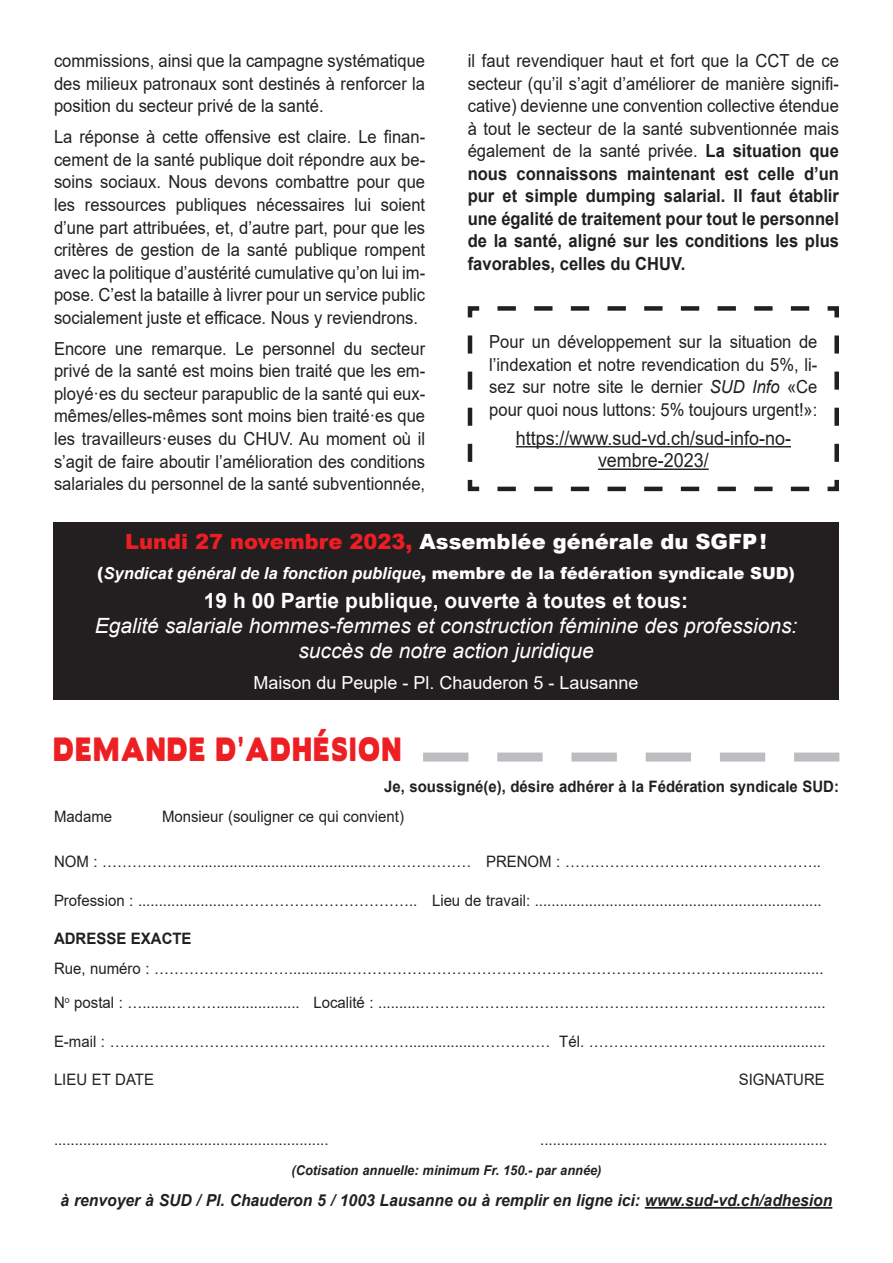
<style>
.page{position:relative;width:893px;height:1263px;background:#fff}
.page>*{position:absolute;margin:0;border:0;box-sizing:border-box;transform-origin:0 0}
.t1{font:30px "Boris Black Bloxx";letter-spacing:.11em;color:#ee1f23;scale:.72 1}
.t2{font:italic 21px/25.2px "Arial";color:#fff;text-align:center}
.t3{font:900 21px "Arial";color:#fff}
.t4{font:700 21px "Arial";color:#fff}
.t5{font:19.5px/22.5px "Arial";color:#231f20;text-align:center;scale:.92 1}
.t6{font:18px/22.5px "Arial";color:#231f20;text-align:justify;scale:.92 1}
.t7{font:18px "Arial";color:#fff}
.t8{font:italic 700 16.5px "Arial";color:#231f20;scale:.95 1}
.t9{font:900 16.5px "Arial";color:#fff}
.t10{font:15.75px/34.2px "Arial";color:#231f20;scale:.95 1}
.t11{font:700 15.75px "Arial";color:#231f20;scale:.95 1}
.t12{font:italic 700 13.5px "Arial";color:#231f20;scale:.95 1}
.s1{font-weight:700}
.s2{font-style:italic}
.s3{color:#ee1d23}
.s4{font-weight:700;font-style:italic}
</style>
<div class="page">
<hr style="left:645px;top:1207px;width:187px;height:2px;background:#231f20">
<svg style="left:423px;top:752px;width:416px;height:9px"></svg>
<svg style="left:467px;top:306px;width:372px;height:186px"></svg>
<div style="left:53px;top:523px;width:786px;height:177px;background:#231f20"></div>
<p class="t6" style="left:54px;top:49px;width:405px">commissions, ainsi que la campagne systématique des milieux patronaux sont destinés à renforcer la position du secteur privé de la santé.</p>
<p class="t6" style="left:54px;top:126px;width:405px">La réponse à cette offensive est claire. Le finan&shy;cement de la santé publique doit répondre aux be&shy;soins sociaux. Nous devons combattre pour que les ressources publiques nécessaires lui soient d’une part attribuées, et, d’autre part, pour que les critères de gestion de la santé publique rompent avec la politique d’austérité cumulative qu’on lui im&shy;pose. C’est la bataille à livrer pour un service public socialement juste et efficace. Nous y reviendrons.</p>
<p class="t6" style="left:54px;top:337px;width:405px">Encore une remarque. Le personnel du secteur privé de la santé est moins bien traité que les em&shy;ployé·es du secteur parapublic de la santé qui eux&shy;mêmes/elles-mêmes sont moins bien traité·es que les travailleurs·euses du CHUV. Au moment où il s’agit de faire aboutir l’amélioration des conditions salariales du personnel de la santé subventionnée,</p>
<p class="t6" style="left:468px;top:49px;width:405px">il faut revendiquer haut et fort que la CCT de ce secteur (qu’il s’agit d’améliorer de manière signifi&shy;cative) devienne une convention collective étendue à tout le secteur de la santé subventionnée mais également de la santé privée. <span class="s1">La situation que nous connaissons maintenant est celle d’un pur et simple dumping salarial. Il faut établir une égalité de traitement pour tout le personnel de la santé, aligné sur les conditions les plus favorables, celles du CHUV.</span></p>
<p class="t6" style="left:489px;top:331px;width:358px">Pour un développement sur la situation de l’indexation et notre revendication du 5%, li&shy;sez sur notre site le dernier <span class="s2">SUD Info</span> «Ce pour quoi nous luttons: 5% toujours urgent!»:</p>
<p class="t5" style="left:516px;top:426px;width:301px">https://www.sud-vd.ch/sud-info-no&shy;vembre-2023/</p>
<p class="t3" style="left:125px;top:526px;width:643px"><span class="s3">Lundi 27 novembre 2023,</span> Assemblée générale du SGFP!</p>
<p class="t9" style="left:97px;top:561px;width:699px">(<span class="s4">Syndicat général de la fonction publique</span>, membre de la fédération syndicale SUD)</p>
<p class="t4" style="left:204px;top:586px;width:486px">19 h 00 Partie publique, ouverte à toutes et tous:</p>
<p class="t2" style="left:95px;top:614px;width:704px">Egalité salariale hommes-femmes et construction féminine des professions: succès de notre action juridique</p>
<p class="t7" style="left:253px;top:670px;width:387px">Maison du Peuple - Pl. Chauderon 5 - Lausanne</p>
<h1 class="t1" style="left:54px;top:727px;width:484px">DEMANDE D’ADHéSION</h1>
<p class="t11" style="left:384px;top:775px;width:480px">Je, soussigné(e), désire adhérer à la Fédération syndicale SUD:</p>
<p class="t10" style="left:54px;top:799px;width:63px">Madame</p>
<p class="t10" style="left:162px;top:799px;width:256px">Monsieur (souligner ce qui convient)</p>
<p class="t10" style="left:54px;top:844px;width:809px">NOM : ………………..........................................………………… PRENOM : ………………………..…………………..</p>
<p class="t10" style="left:54px;top:883px;width:810px">Profession : ......................……………………………….. Lieu de travail: .....................................................................</p>
<p class="t11" style="left:54px;top:927px;width:146px">ADRESSE EXACTE</p>
<p class="t10" style="left:54px;top:951px;width:814px">Rue, numéro : ………………………..............…………………………………………………………………….....................<br>N<sup>o</sup> postal : ….......……….................... Localité : ..........……………………………………………………………………....</p>
<p class="t10" style="left:54px;top:1024px;width:814px">E-mail : ……………………………………………………................…………… Tél. ………………………….....................</p>
<p class="t10" style="left:54px;top:1062px;width:107px">LIEU ET DATE</p>
<p class="t10" style="left:739px;top:1062px;width:92px">SIGNATURE</p>
<p class="t10" style="left:54px;top:1122px;width:290px">..................................................................</p>
<p class="t10" style="left:540px;top:1122px;width:304px">.....................................................................</p>
<p class="t12" style="left:291px;top:1161px;width:328px">(Cotisation annuelle: minimum Fr. 150.- par année)</p>
<p class="t8" style="left:61px;top:1189px;width:814px">à renvoyer à SUD / Pl. Chauderon 5 / 1003 Lausanne ou à remplir en ligne ici: www.sud-vd.ch/adhesion</p>
</div>
